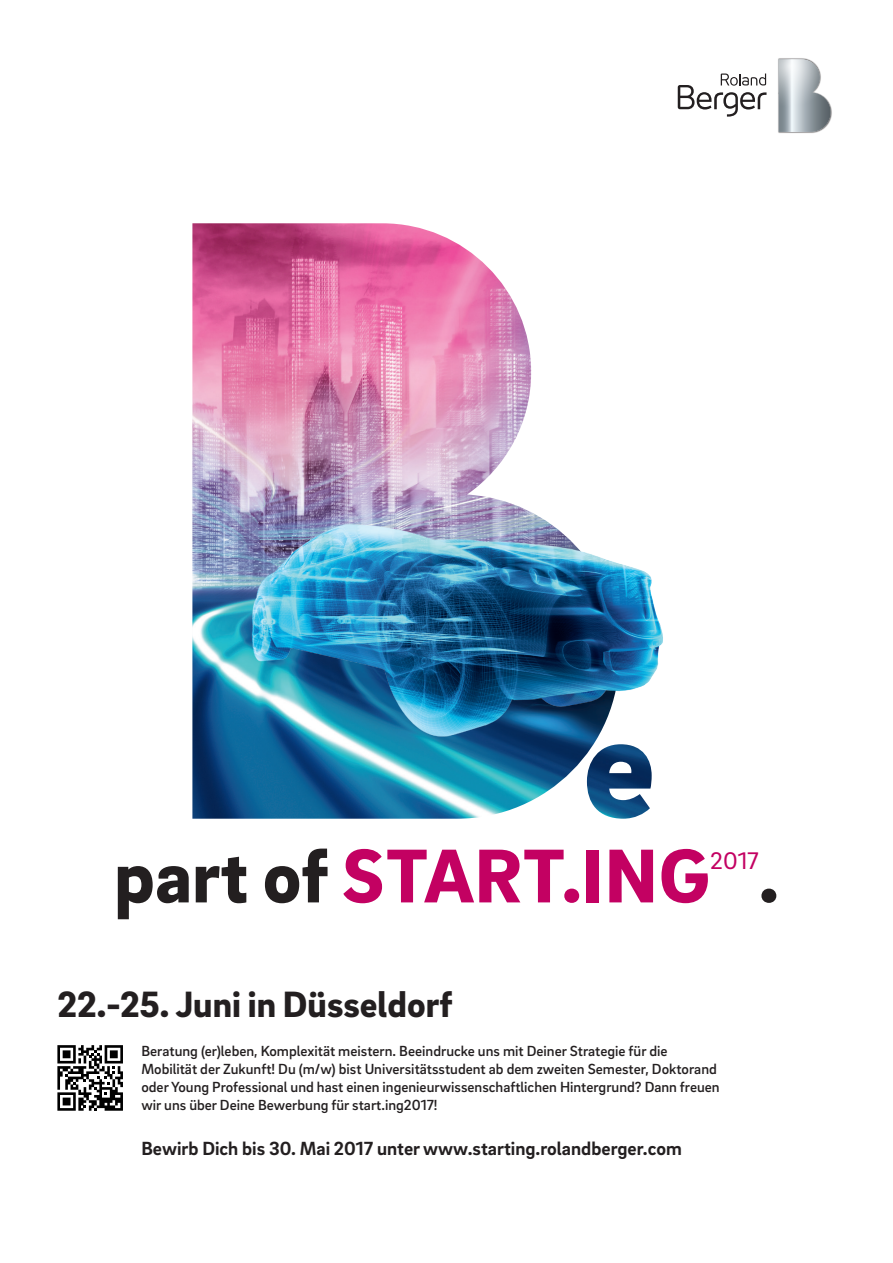
<style>
.page{position:relative;width:893px;height:1263px;background:#fff}
.page>*{position:absolute;margin:0;border:0;box-sizing:border-box;transform-origin:0 0}
.t1{font:900 78px "Brix Sans";letter-spacing:.005em;color:#c30162}
.t2{font:900 78px "Brix Sans";color:#231f20}
.t3{font:900 37.5px "Brix Sans";color:#231f20}
.t4{font:24.6px "Brix Sans";color:#c30162}
.t5{font:700 19.5px "Brix Sans";color:#231f20}
.t6{font:500 15px/18px "Brix Sans";color:#231f20}
.s1{color:#231f20}
</style>
<div class="page">
<svg style="left:57px;top:1045px;width:66px;height:66px"></svg>
<img style="left:778px;top:94px;width:54px;height:39px">
<img style="left:778px;top:58px;width:29px;height:36px">
<svg style="left:779px;top:59px;width:52px;height:73px"></svg>
<svg style="left:678px;top:74px;width:88px;height:43px"></svg>
<img style="left:192px;top:223px;width:460px;height:596px">
<img style="left:243px;top:489px;width:420px;height:261px">
<h1 class="t1" style="left:114px;top:824px;width:597px"><span class="s1">part of</span> START.ING</h1>
<h3 class="t4" style="left:710px;top:845px;width:50px">2017</h3>
<h1 class="t2" style="left:759px;top:824px;width:21px">.</h1>
<h2 class="t3" style="left:57px;top:980px;width:397px">22.-25. Juni in Düsseldorf</h2>
<p class="t6" style="left:141px;top:1041px;width:580px">Beratung (er)leben, Komplexität meistern. Beeindrucke uns mit Deiner Strategie für die Mobilität der Zukunft! Du (m/w) bist Universitätsstudent ab dem zweiten Semester, Doktorand oder Young Professional und hast einen ingenieurwissenschaftlichen Hintergrund? Dann freuen wir uns über Deine Bewerbung für start.ing2017!</p>
<h3 class="t5" style="left:141px;top:1136px;width:542px">Bewirb Dich bis 30. Mai 2017 unter www.starting.rolandberger.com</h3>
</div>
